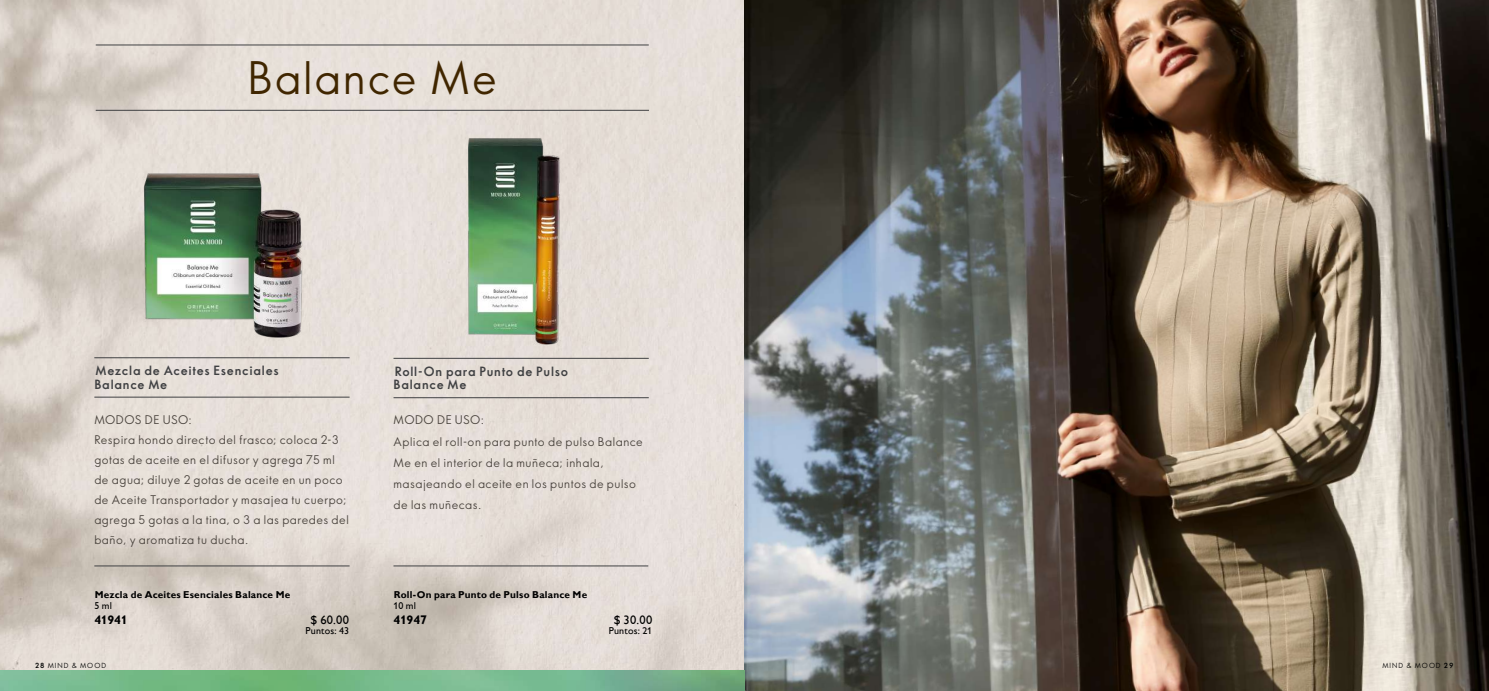
<style>
.page{position:relative;width:1489px;height:691px;background:#fff}
.page>*{position:absolute;margin:0;border:0;box-sizing:border-box;transform-origin:0 0}
.t1{font:43.88px "Oriflame Sans Print";letter-spacing:.045em;color:#402600}
.t2{font:700 12.5px/13.8px "Oriflame Sans Print";letter-spacing:.06em;color:#404143}
.t3{font:12.5px "Gill Sans Alt One WGL";letter-spacing:.025em;color:#000}
.t4{font:700 12.5px "Gill Sans Alt One WGL";letter-spacing:-.025em;color:#000}
.t5{font:11.75px/20px "Oriflame Sans Print";letter-spacing:.045em;color:#49433d}
.t6{font:700 10px "Gill Sans Alt One WGL";letter-spacing:.02em;color:#000}
.t7{font:10px "Gill Sans Alt One WGL";letter-spacing:.015em;color:#000}
.t8{font:6.88px "Oriflame Sans Print";letter-spacing:.14em;color:#000}
.s1{font-weight:700}
</style>
<div class="page">
<img style="left:0;top:0;width:1488px;height:691px">
<img style="left:125px;top:160px;width:189px;height:185px">
<img style="left:446px;top:124px;width:133px;height:226px">
<hr style="left:94px;top:357px;width:255px;height:1px;background:#404143">
<hr style="left:393px;top:358px;width:255px;height:1px;background:#404143">
<hr style="left:94px;top:397px;width:255px;height:1px;background:#404143">
<hr style="left:94px;top:566px;width:255px;height:1px;background:#404143">
<hr style="left:393px;top:566px;width:255px;height:1px;background:#404143">
<hr style="left:393px;top:397px;width:255px;height:1px;background:#404143">
<hr style="left:96px;top:110px;width:553px;height:1px;background:#404143">
<hr style="left:96px;top:45px;width:552px;height:1px;background:#404143">
<img style="left:0;top:671px;width:744px;height:20px">
<h1 class="t1" style="left:248px;top:47px;width:250px">Balance Me</h1>
<p class="t2" style="left:94px;top:363px;width:186px">Mezcla de Aceites Esenciales<br>Balance Me</p>
<p class="t2" style="left:393px;top:364px;width:176px">Roll-On para Punto de Pulso<br>Balance Me</p>
<p class="t5" style="left:94px;top:410px;width:256px">MODOS DE USO:<br>Respira hondo directo del frasco; coloca 2-3 gotas de aceite en el difusor y agrega 75 ml de agua; diluye 2 gotas de aceite en un poco de Aceite Transportador y masajea tu cuerpo; agrega 5 gotas a la tina, o 3 a las paredes del baño, y aromatiza tu ducha.</p>
<p class="t5" style="left:393px;top:409px;width:251px;line-height:21px">MODO DE USO:<br>Aplica el roll-on para punto de pulso Balance<br>Me en el interior de la muñeca; inhala, masajeando el aceite en los puntos de pulso de las muñecas.</p>
<p class="t6" style="left:95px;top:588px;width:197px">Mezcla de Aceites Esenciales Balance Me</p>
<p class="t7" style="left:94px;top:599px;width:19px">5 ml</p>
<p class="t4" style="left:94px;top:612px;width:35px">41941</p>
<p class="t3" style="left:310px;top:612px;width:40px">$ 60.00</p>
<p class="t7" style="left:305px;top:624px;width:45px">Puntos: 43</p>
<p class="t6" style="left:394px;top:588px;width:195px">Roll-On para Punto de Pulso Balance Me</p>
<p class="t7" style="left:393px;top:599px;width:24px">10 ml</p>
<p class="t4" style="left:393px;top:612px;width:35px">41947</p>
<p class="t3" style="left:613px;top:612px;width:40px">$ 30.00</p>
<p class="t7" style="left:609px;top:624px;width:45px">Puntos: 21</p>
<p class="t8" style="left:35px;top:661px;width:72px"><span class="s1">28</span> MIND &amp; MOOD</p>
<p class="t8" style="left:1382px;top:660px;width:73px">MIND &amp; MOOD <span class="s1">29</span></p>
</div>
